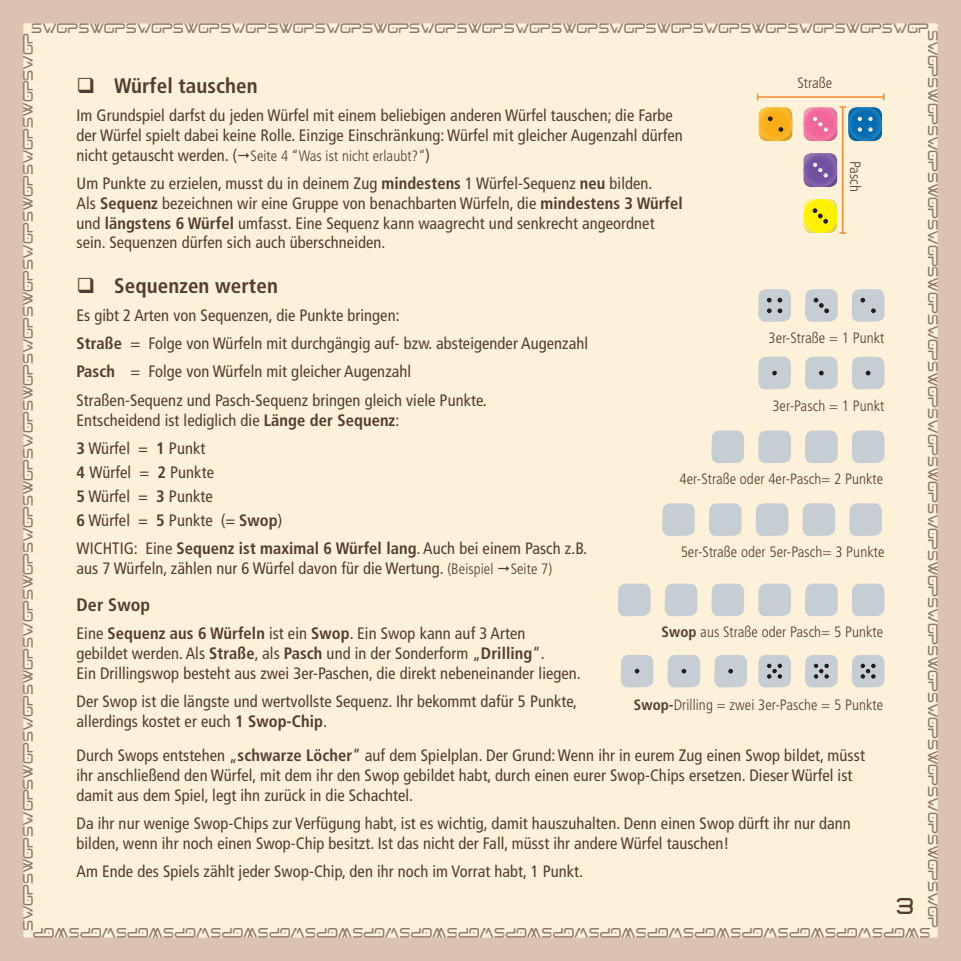
<style>
.page{position:relative;width:961px;height:961px;background:#fff}
.page>*{position:absolute;margin:0;border:0;box-sizing:border-box;transform-origin:0 0}
.t1{font:22.5px "Netron";color:#533c32}
.t2{font:700 condensed 21px "Frutiger LT Std";letter-spacing:.005em;color:#533c32}
.t3{font:700 condensed 18px "Frutiger LT Std";letter-spacing:.005em;color:#533c32}
.t4{font:condensed 16.5px/19.8px "Frutiger LT Std";letter-spacing:.005em;color:#533c32}
.t5{font:300 condensed 15px "Frutiger LT Std";letter-spacing:.005em;color:#533c32}
.t6{font:13.5px "Netron";letter-spacing:-.025em;color:#8d766a}
.s1{font-weight:400;font-size:16.5px}
.s2{font-weight:700}
.s3{font-weight:300;font-size:15px}
</style>
<div class="page">
<div style="left:12px;top:12px;width:937px;height:937px;background:#fef1d9"></div>
<div style="left:0;top:0;width:961px;height:961px;border:23px solid #dcc2b1"></div>
<div style="left:846px;top:105px;width:37px;height:37px;background:#fff;opacity:.34"></div>
<div style="left:857px;top:115px;width:18px;height:20px;background:#231f20;opacity:.2"></div>
<div style="left:800px;top:151px;width:38px;height:36px;background:#fff;opacity:.34"></div>
<div style="left:811px;top:161px;width:18px;height:18px;background:#231f20;opacity:.2"></div>
<div style="left:756px;top:105px;width:38px;height:37px;background:#fff;opacity:.34"></div>
<svg style="left:768px;top:116px;width:5px;height:5px"></svg>
<svg style="left:778px;top:127px;width:5px;height:5px"></svg>
<div style="left:801px;top:105px;width:37px;height:37px;background:#fff;opacity:.34"></div>
<div style="left:810px;top:115px;width:18px;height:18px;background:#231f20;opacity:.2"></div>
<div style="left:791px;top:187px;width:57px;height:56px;background:#fff;opacity:.44"></div>
<div style="left:803px;top:199px;width:34px;height:34px;background:#fff101;border-radius:50%"></div>
<svg style="left:813px;top:208px;width:15px;height:16px"></svg>
<hr style="left:842px;top:107px;width:1px;height:126px;background:#f58b30">
<svg style="left:839px;top:106px;width:7px;height:2px"></svg>
<svg style="left:839px;top:232px;width:7px;height:2px"></svg>
<hr style="left:758px;top:96px;width:126px;height:2px;background:#f58b30">
<div style="left:805px;top:289px;width:33px;height:33px;background:#c6ced4;border-radius:8px"></div>
<svg style="left:814px;top:298px;width:15px;height:15px"></svg>
<div style="left:852px;top:289px;width:32px;height:33px;background:#c6ced4;border-radius:8px"></div>
<svg style="left:860px;top:298px;width:5px;height:5px"></svg>
<svg style="left:871px;top:308px;width:5px;height:5px"></svg>
<div style="left:758px;top:289px;width:33px;height:33px;background:#c6ced4;border-radius:8px"></div>
<svg style="left:767px;top:298px;width:15px;height:15px"></svg>
<div style="left:758px;top:357px;width:33px;height:33px;background:#c6ced4;border-radius:8px"></div>
<div style="left:805px;top:357px;width:33px;height:33px;background:#c6ced4;border-radius:8px"></div>
<div style="left:852px;top:357px;width:32px;height:33px;background:#c6ced4;border-radius:8px"></div>
<svg style="left:772px;top:371px;width:5px;height:4px"></svg>
<svg style="left:819px;top:371px;width:5px;height:4px"></svg>
<svg style="left:866px;top:371px;width:4px;height:4px"></svg>
<div style="left:758px;top:431px;width:33px;height:32px;background:#c6ced4;border-radius:8px"></div>
<div style="left:711px;top:431px;width:33px;height:32px;background:#c6ced4;border-radius:8px"></div>
<div style="left:805px;top:431px;width:33px;height:32px;background:#c6ced4;border-radius:8px"></div>
<div style="left:852px;top:431px;width:32px;height:32px;background:#c6ced4;border-radius:8px"></div>
<div style="left:756px;top:503px;width:32px;height:33px;background:#c6ced4;border-radius:8px"></div>
<div style="left:709px;top:503px;width:33px;height:33px;background:#c6ced4;border-radius:8px"></div>
<div style="left:662px;top:503px;width:33px;height:33px;background:#c6ced4;border-radius:8px"></div>
<div style="left:802px;top:503px;width:33px;height:33px;background:#c6ced4;border-radius:8px"></div>
<div style="left:849px;top:503px;width:33px;height:33px;background:#c6ced4;border-radius:8px"></div>
<div style="left:758px;top:584px;width:33px;height:32px;background:#c6ced4;border-radius:8px"></div>
<div style="left:711px;top:584px;width:33px;height:32px;background:#c6ced4;border-radius:8px"></div>
<div style="left:665px;top:584px;width:32px;height:32px;background:#c6ced4;border-radius:8px"></div>
<div style="left:618px;top:584px;width:33px;height:32px;background:#c6ced4;border-radius:8px"></div>
<div style="left:805px;top:584px;width:33px;height:32px;background:#c6ced4;border-radius:8px"></div>
<div style="left:852px;top:584px;width:32px;height:32px;background:#c6ced4;border-radius:8px"></div>
<div style="left:621px;top:655px;width:32px;height:33px;background:#c6ced4;border-radius:8px"></div>
<div style="left:667px;top:655px;width:33px;height:33px;background:#c6ced4;border-radius:8px"></div>
<div style="left:714px;top:655px;width:33px;height:33px;background:#c6ced4;border-radius:8px"></div>
<svg style="left:635px;top:669px;width:4px;height:5px"></svg>
<svg style="left:681px;top:669px;width:5px;height:5px"></svg>
<svg style="left:728px;top:669px;width:5px;height:5px"></svg>
<div style="left:805px;top:655px;width:33px;height:33px;background:#c6ced4;border-radius:8px"></div>
<div style="left:852px;top:655px;width:32px;height:33px;background:#c6ced4;border-radius:8px"></div>
<div style="left:758px;top:655px;width:33px;height:33px;background:#c6ced4;border-radius:8px"></div>
<div style="left:766px;top:662px;width:18px;height:20px;background:#231f20;opacity:.2"></div>
<div style="left:813px;top:662px;width:18px;height:20px;background:#231f20;opacity:.2"></div>
<div style="left:860px;top:662px;width:18px;height:20px;background:#231f20;opacity:.2"></div>
<p class="t6" style="left:31px;top:19px;width:900px">SWOPSWOPSWOPSWOPSWOPSWOPSWOPSWOPSWOPSWOPSWOPSWOPSWOPSWOPSWOPSWOPSWOPSWOPSWOP</p>
<p class="t6" style="left:942px;top:30px;width:900px;rotate:90deg">SWOPSWOPSWOPSWOPSWOPSWOPSWOPSWOPSWOPSWOPSWOPSWOPSWOPSWOPSWOPSWOPSWOPSWOPSWOP</p>
<p class="t6" style="left:19px;top:931px;width:900px;rotate:-90deg">SWOPSWOPSWOPSWOPSWOPSWOPSWOPSWOPSWOPSWOPSWOPSWOPSWOPSWOPSWOPSWOPSWOPSWOPSWOP</p>
<p class="t5" style="left:797px;top:74px;width:36px">Straße</p>
<p class="t2" style="left:77px;top:73px;width:183px">❑ Würfel tauschen</p>
<p class="t4" style="left:77px;top:106px;width:608px">Im Grundspiel darfst du jeden Würfel mit einem beliebigen anderen Würfel tauschen; die Farbe der Würfel spielt dabei keine Rolle. Einzige Einschränkung: Würfel mit gleicher Augenzahl dürfen</p>
<p class="t5" style="left:77px;top:147px;width:355px"><span class="s1">nicht getauscht werden. (</span> Seite 4 “Was ist nicht erlaubt?“<span class="s1">)</span></p>
<p class="t4" style="left:77px;top:173px;width:608px">Um Punkte zu erzielen, musst du in deinem Zug <span class="s2">mindestens</span> 1 Würfel-Sequenz <span class="s2">neu</span> bilden.<br>Als <span class="s2">Sequenz</span> bezeichnen wir eine Gruppe von benachbarten Würfeln, die <span class="s2">mindestens 3 Würfel </span>und <span class="s2">längstens 6 Würfel</span> umfasst. Eine Sequenz kann waagrecht und senkrecht angeordnet sein. Sequenzen dürfen sich auch überschneiden.</p>
<p class="t5" style="left:864px;top:161px;width:33px;rotate:90deg">Pasch</p>
<p class="t2" style="left:77px;top:273px;width:203px">❑ Sequenzen werten</p>
<p class="t4" style="left:77px;top:301px;width:513px;line-height:28.3px">Es gibt 2 Arten von Sequenzen, die Punkte bringen:<br><span class="s2">Straße</span> = Folge von Würfeln mit durchgängig auf- bzw. absteigender Augenzahl <span class="s2">Pasch</span> = Folge von Würfeln mit gleicher Augenzahl<br>Straßen-Sequenz und Pasch-Sequenz bringen gleich viele Punkte.</p>
<p class="t4" style="left:77px;top:406px;width:324px;line-height:28.3px">Entscheidend ist lediglich die <span class="s2">Länge der Sequenz</span>:<br><span class="s2">3</span> Würfel = <span class="s2">1</span> Punkt</p>
<p class="t4" style="left:77px;top:460px;width:207px;line-height:24px"><span class="s2">4</span> Würfel = <span class="s2">2</span> Punkte<br><span class="s2">5</span> Würfel = <span class="s2">3</span> Punkte<br><span class="s2">6</span> Würfel = <span class="s2">5</span> Punkte (= <span class="s2">Swop</span>)</p>
<p class="t4" style="left:77px;top:539px;width:512px">WICHTIG: Eine <span class="s2">Sequenz ist maximal 6 Würfel lang</span>. Auch bei einem Pasch z.B. aus 7 Würfeln, zählen nur 6 Würfel davon für die Wertung. <span class="s3">(Beispiel Seite 7)</span></p>
<p class="t3" style="left:77px;top:594px;width:75px">Der Swop</p>
<p class="t4" style="left:77px;top:623px;width:506px">Eine <span class="s2">Sequenz aus 6 Würfeln</span> ist ein <span class="s2">Swop</span>. Ein Swop kann auf 3 Arten<br>gebildet werden. Als <span class="s2">Straße</span>, als <span class="s2">Pasch</span> und in der Sonderform „<span class="s2">Drilling</span>“.<br>Ein Drillingswop besteht aus zwei 3er-Paschen, die direkt nebeneinander liegen.</p>
<p class="t4" style="left:77px;top:691px;width:502px">Der Swop ist die längste und wertvollste Sequenz. Ihr bekommt dafür 5 Punkte, allerdings kostet er euch <span class="s2">1 Swop-Chip</span>.</p>
<p class="t5" style="left:769px;top:329px;width:117px">3er-Straße = 1 Punkt</p>
<p class="t5" style="left:772px;top:397px;width:114px">3er-Pasch = 1 Punkt</p>
<p class="t5" style="left:679px;top:471px;width:205px">4er-Straße oder 4er-Pasch= 2 Punkte</p>
<p class="t5" style="left:681px;top:543px;width:205px">5er-Straße oder 5er-Pasch= 3 Punkte</p>
<p class="t5" style="left:662px;top:624px;width:223px"><span class="s2">Swop</span> aus Straße oder Pasch= 5 Punkte</p>
<p class="t5" style="left:634px;top:696px;width:251px"><span class="s2">Swop-</span>Drilling = zwei 3er-Pasche = 5 Punkte</p>
<p class="t4" style="left:77px;top:746px;width:790px">Durch Swops entstehen „<span class="s2">schwarze Löcher</span>“ auf dem Spielplan. Der Grund: Wenn ihr in eurem Zug einen Swop bildet, müsst ihr anschließend den Würfel, mit dem ihr den Swop gebildet habt, durch einen eurer Swop-Chips ersetzen. Dieser Würfel ist damit aus dem Spiel, legt ihn zurück in die Schachtel.</p>
<p class="t4" style="left:77px;top:813px;width:776px">Da ihr nur wenige Swop-Chips zur Verfügung habt, ist es wichtig, damit hauszuhalten. Denn einen Swop dürft ihr nur dann bilden, wenn ihr noch einen Swop-Chip besitzt. Ist das nicht der Fall, müsst ihr andere Würfel tauschen!</p>
<p class="t4" style="left:77px;top:862px;width:508px">Am Ende des Spiels zählt jeder Swop-Chip, den ihr noch im Vorrat habt, 1 Punkt.</p>
<h1 class="t1" style="left:896px;top:891px;width:20px">3</h1>
<p class="t6" style="left:930px;top:942px;width:900px;rotate:-180deg">SWOPSWOPSWOPSWOPSWOPSWOPSWOPSWOPSWOPSWOPSWOPSWOPSWOPSWOPSWOPSWOPSWOPSWOPSWOP</p>
</div>
